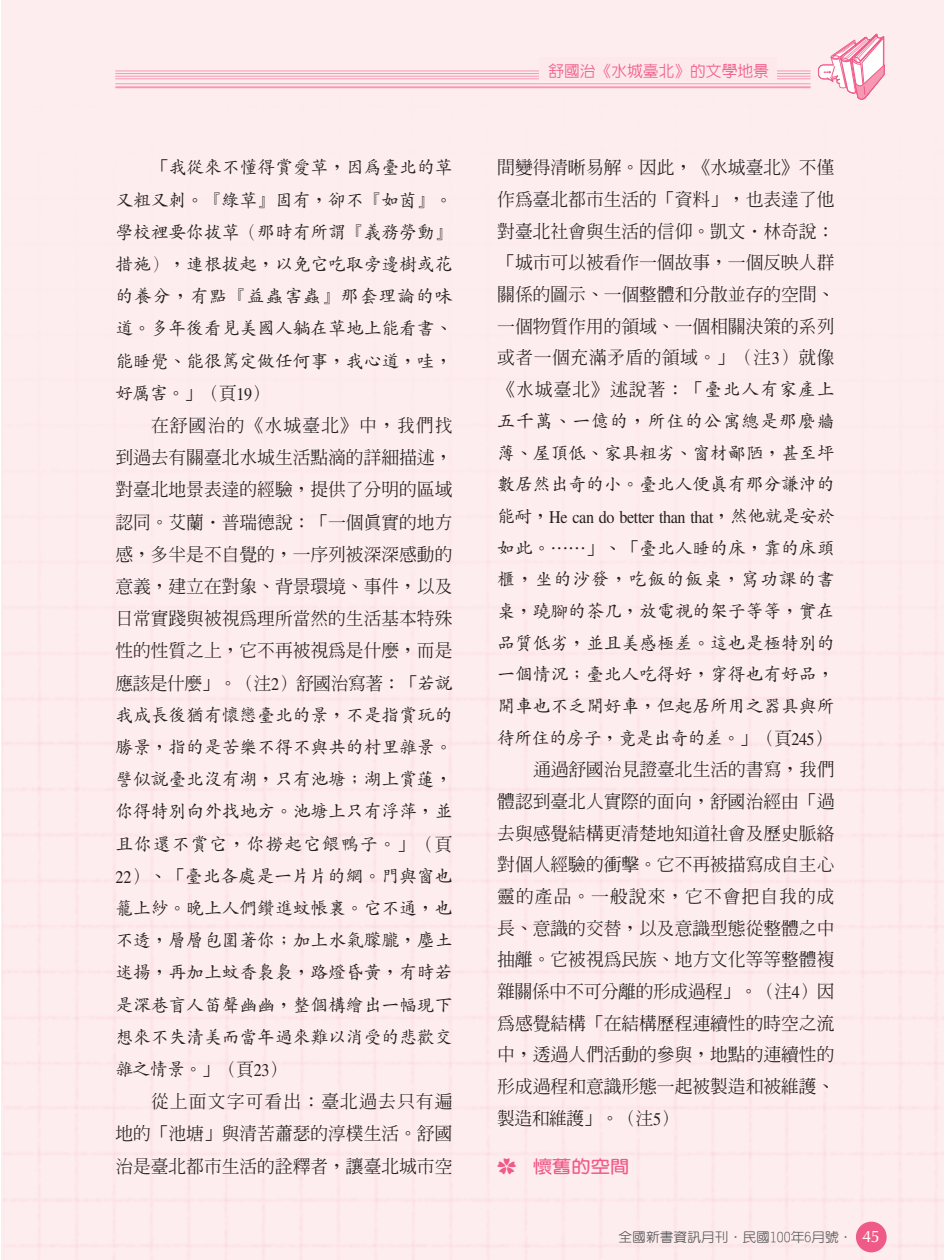
<style>
.page{position:relative;width:945px;height:1260px;background:#fff}
.page>*{position:absolute;margin:0;border:0;box-sizing:border-box;transform-origin:0 0}
.t1{font:17.85px/31.7px "AR Ming B5 HK Medium E Ten B5 H";letter-spacing:-.005em;color:#231f20;text-align:justify}
.t2{font:17.85px/32.2px "AR Kai B5 Medium E Ten B5 H";letter-spacing:-.005em;color:#231f20;text-align:justify}
.t3{font:17.85px "Times";letter-spacing:-.025em;color:#231f20;scale:.9 1}
.t4{font:17.32px "AR Yuan B5 Bold E Ten B5 H";color:#f05a89;scale:1.11 1}
.t5{font:15.75px "AR New Hei B5 Medium E Ten B5 H";color:#f05a89}
.t6{font:13.12px "AR Yuan B5 Medium E Ten B5 H";color:#58595b;scale:1.05 1}
.s1{font-family:"AR Ming B5 HK Medium E Ten B5 H"}
.s2{font-family:"Times"}
.s3{font-family:"AR Kai B5 Medium E Ten B5 H"}
.s4{font-family:"Koz Go Pro Extra Light 90 msp RKSJ H"}
.s5{font-family:"CG Omega";font-size:16.62px;color:#fff}
</style>
<div class="page">
<div style="left:1px;top:0;width:943px;height:1260px;background:#feedee"></div>
<hr style="left:115px;top:71px;width:696px;height:1px;background:#f598b1">
<hr style="left:115px;top:73px;width:696px;height:1px;background:#f598b1">
<hr style="left:115px;top:76px;width:696px;height:1px;background:#f598b1">
<hr style="left:115px;top:79px;width:696px;height:1px;background:#f598b1">
<hr style="left:115px;top:83px;width:696px;height:1px;background:#f598b1">
<hr style="left:115px;top:86px;width:696px;height:2px;background:#f598b1">
<div style="left:818px;top:64px;width:21px;height:15px;border:1px solid #f05a89;border-radius:5px"></div>
<div style="left:819px;top:65px;width:19px;height:14px;background:#fff;border-radius:5px"></div>
<div style="left:818px;top:65px;width:20px;height:14px;border:1px solid #f05a89;border-radius:5px"></div>
<svg style="left:823px;top:33px;width:63px;height:68px"></svg>
<div style="left:539px;top:57px;width:237px;height:24px;background:#fde8eb"></div>
<p class="t2" style="left:115px;top:154px;width:339px;text-indent:36px"><span class="s1">「</span>我從來不懂得賞愛草，因為臺北的草又粗又刺。『綠草』固有，卻不『如茵』。學校裡要你拔草（那時有所謂『義務勞動』措施），連根拔起，以免它吃取旁邊樹或花的養分，有點『益蟲害蟲』那套理論的味道。多年後看見美國人躺在草地上能看書、能睡覺、能很篤定做任何事，我心道，哇，好厲害。<span class="s1">」（頁</span><span class="s2">19</span><span class="s1">）</span></p>
<p class="t1" style="left:115px;top:412px;width:339px;line-height:32.2px;text-indent:36px">在舒國治的《水城臺北》中，我們找到過去有關臺北水城生活點滴的詳細描述，對臺北地景表達的經驗，提供了分明的區域認同。艾蘭‧普瑞德說：「一個真實的地方感，多半是不自覺的，一序列被深深感動的意義，建立在對象、背景環境、事件，以及日常實踐與被視為理所當然的生活基本特殊性的性質之上，它不再被視為是什麼，而是應該是什麼」。（注<span class="s2">2</span>）舒國治寫著：「<span class="s3">若說</span></p>
<p class="t2" style="left:115px;top:701px;width:339px">我成長後猶有懷戀臺北的景，不是指賞玩的勝景，指的是苦樂不得不與共的村里雜景。譬似說臺北沒有湖，只有池塘；湖上賞蓮，你得特別向外找地方。池塘上只有浮萍，並且你還不賞它，你撈起它餵鴨子。<span class="s1">」（頁</span><span class="s2">22</span><span class="s1">）、「</span>臺北各處是一片片的網。門與窗也籠上紗。晚上人們鑽進蚊帳裏。它不通，也不透，層層包圍著你；加上水氣朦朧，塵土迷揚，再加上蚊香裊裊，路燈昏黃，有時若是深巷盲人笛聲幽幽，整個構繪出一幅現下想來不失清美而當年過來難以消受的悲歡交雜之情景。<span class="s1">」（頁</span><span class="s2">23</span><span class="s1">）</span></p>
<p class="t1" style="left:115px;top:1088px;width:339px;line-height:32.2px;text-indent:36px">從上面文字可看出：臺北過去只有遍地的「池塘」與清苦蕭瑟的淳樸生活。舒國治是臺北都市生活的詮釋者，讓臺北城市空</p>
<p class="t5" style="left:548px;top:65px;width:222px">舒國治《水城臺北》的文學地景</p>
<p class="t1" style="left:497px;top:154px;width:339px">間變得清晰易解。因此，《水城臺北》不僅作為臺北都市生活的「資料」，也表達了他對臺北社會與生活的信仰。凱文‧林奇說：「城市可以被看作一個故事，一個反映人群關係的圖示、一個整體和分散並存的空間、一個物質作用的領域、一個相關決策的系列或者一個充滿矛盾的領域。」（注<span class="s2">3</span>）就像《水城臺北》述說著：「<span class="s3">臺北人有家產上</span></p>
<p class="t2" style="left:497px;top:408px;width:339px;line-height:31.7px">五千萬、一億的，所住的公寓總是那麼牆薄、屋頂低、家具粗劣、窗材鄙陋，甚至坪數居然出奇的小。臺北人便真有那分謙沖的</p>
<p class="t3" style="left:497px;top:510px;width:376px"><span class="s3">能耐，</span>He can do better than that<span class="s1">，</span><span class="s3">然他就是安於</span></p>
<p class="t2" style="left:497px;top:534px;width:339px;line-height:31.7px">如此。⋯⋯<span class="s1">」、「</span>臺北人睡的床，靠的床頭櫃，坐的沙發，吃飯的飯桌，寫功課的書桌，蹺腳的茶几，放電視的架子等等，實在品質低劣，並且美感極差。這也是極特別的一個情況；臺北人吃得好，穿得也有好品，開車也不乏開好車，但起居所用之器具與所待所住的房子，竟是出奇的差。」<span class="s1">（頁</span><span class="s2">245</span><span class="s1">）</span></p>
<p class="t1" style="left:497px;top:756px;width:339px;text-indent:36px">通過舒國治見證臺北生活的書寫，我們體認到臺北人實際的面向，舒國治經由「過去與感覺結構更清楚地知道社會及歷史脈絡對個人經驗的衝擊。它不再被描寫成自主心靈的產品。一般說來，它不會把自我的成長、意識的交替，以及意識型態從整體之中抽離。它被視為民族、地方文化等等整體複雜關係中不可分離的形成過程」。（注<span class="s2">4</span>）因為感覺結構「在結構歷程連續性的時空之流中，透過人們活動的參與，地點的連續性的形成過程和意識形態一起被製造和被維護、製造和維護」。（注<span class="s2">5</span>）</p>
<p class="t4" style="left:497px;top:1160px;width:120px"><span class="s4">✿</span> 懷舊的空間</p>
<p class="t6" style="left:618px;top:1232px;width:250px">全國新書資訊月刊．民國100年6月號． <span class="s5">45</span></p>
</div>
